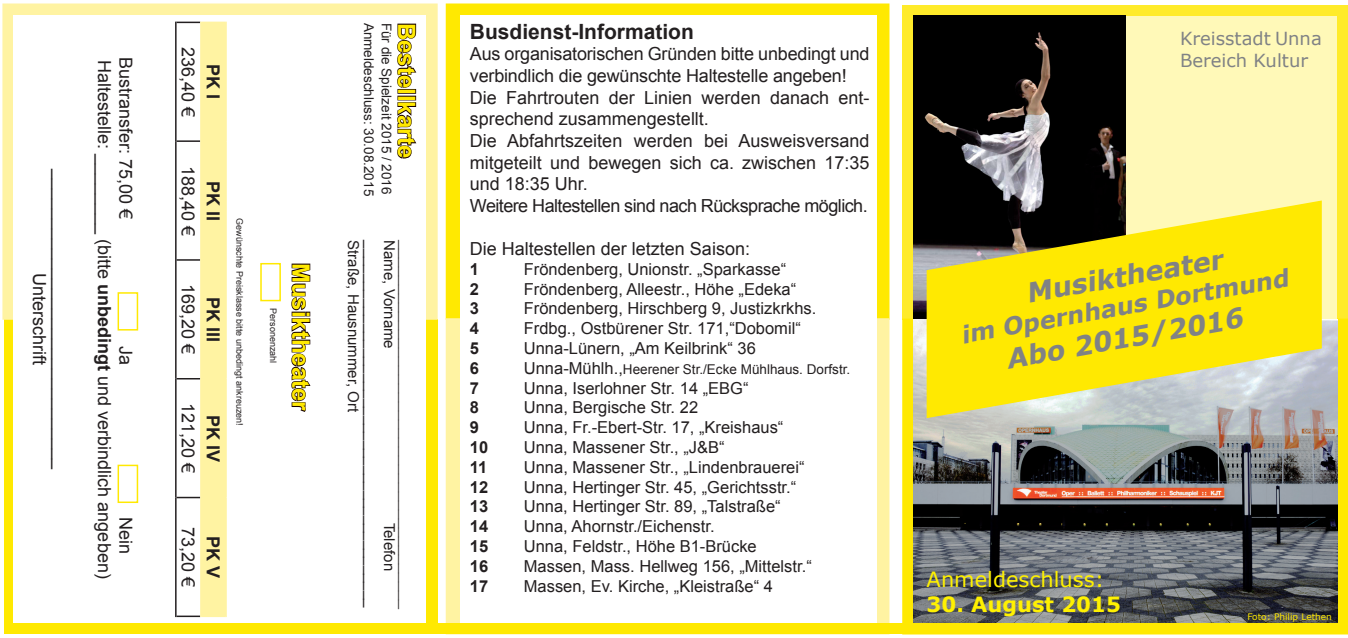
<style>
.page{position:relative;width:1348px;height:638px;background:#fff}
.page>*{position:absolute;margin:0;border:0;box-sizing:border-box;transform-origin:0 0}
.t1{font:italic 700 27px "Verdana";color:#808285}
.t2{font:700 24px "Arial";color:#ffe901}
.t3{font:italic 700 24px "Verdana";color:#808285}
.t4{font:700 21px "Arial";color:#231f20}
.t5{font:21px "Verdana";color:#fff101}
.t6{font:700 21px "Verdana";color:#fff101}
.t7{font:18px/21.6px "Arial";color:#231f20}
.t8{font:18px "Times New Roman";color:#231f20}
.t9{font:18px/21.6px "Verdana";color:#808285}
.t10{font:700 18px "Arial";color:#231f20}
.t11{font:16.5px "Arial";color:#231f20}
.t12{font:700 16.5px "Arial";color:#231f20}
.t13{font:15px "Arial";color:#231f20}
.t14{font:13.5px "Arial";color:#231f20}
.t15{font:9px "Arial";color:#231f20}
.t16{font:9px "Verdana";color:#ffe901}
.s1{font-weight:700}
.s2{font-size:16.5px}
</style>
<div class="page">
<div style="left:446px;top:4px;width:443px;height:316px;background:#ffe901"></div>
<div style="left:4px;top:319px;width:434px;height:315px;background:#ffe901"></div>
<div style="left:446px;top:318px;width:443px;height:316px;background:#fff3a2"></div>
<div style="left:460px;top:15px;width:417px;height:608px;background:#fff"></div>
<div style="left:903px;top:5px;width:445px;height:314px;background:#ffeb2a"></div>
<div style="left:903px;top:319px;width:445px;height:315px;background:#ffe901"></div>
<div style="left:914px;top:16px;width:423px;height:303px;background:#fff9b8"></div>
<img style="left:914px;top:16px;width:212px;height:303px">
<img style="left:914px;top:320px;width:423px;height:303px">
<svg style="left:926px;top:200px;width:396px;height:219px"></svg>
<div style="left:2px;top:4px;width:436px;height:316px;background:#fff3a2;border:2px solid #fff3a2"></div>
<div style="left:13px;top:15px;width:413px;height:608px;background:#fff"></div>
<svg style="left:397px;top:23px;width:20px;height:65px"></svg>
<div style="left:397px;top:89px;width:19px;height:5px;border:2px solid #170000"></div>
<div style="left:397px;top:96px;width:19px;height:4px;border:2px solid #170000"></div>
<svg style="left:397px;top:102px;width:20px;height:57px"></svg>
<hr style="left:177px;top:615px;width:23px;height:2px;background:#231f20">
<hr style="left:175px;top:22px;width:2px;height:119px;background:#231f20">
<hr style="left:175px;top:141px;width:2px;height:119px;background:#231f20">
<hr style="left:175px;top:260px;width:2px;height:119px;background:#231f20">
<hr style="left:175px;top:379px;width:2px;height:118px;background:#231f20">
<hr style="left:175px;top:497px;width:2px;height:120px;background:#231f20">
<hr style="left:225px;top:22px;width:2px;height:119px;background:#fff3a2">
<hr style="left:225px;top:141px;width:2px;height:119px;background:#fff3a2">
<hr style="left:225px;top:260px;width:2px;height:119px;background:#fff3a2">
<hr style="left:225px;top:379px;width:2px;height:118px;background:#fff3a2">
<hr style="left:225px;top:497px;width:2px;height:120px;background:#fff3a2">
<svg style="left:177px;top:22px;width:48px;height:594px"></svg>
<hr style="left:202px;top:615px;width:23px;height:2px;background:#fff3a2">
<hr style="left:200px;top:22px;width:2px;height:119px;background:#fff3a2">
<hr style="left:200px;top:141px;width:2px;height:119px;background:#fff3a2">
<hr style="left:200px;top:260px;width:2px;height:119px;background:#fff3a2">
<hr style="left:200px;top:379px;width:2px;height:118px;background:#fff3a2">
<hr style="left:200px;top:497px;width:2px;height:120px;background:#fff3a2">
<svg style="left:291px;top:263px;width:20px;height:149px"></svg>
<div style="left:260px;top:263px;width:21px;height:38px;border:2px solid #ffe901"></div>
<div style="left:118px;top:292px;width:20px;height:38px;border:2px solid #ffe901"></div>
<div style="left:118px;top:465px;width:20px;height:38px;border:2px solid #ffe901"></div>
<div style="left:4px;top:623px;width:1340px;height:11px;background:#ffe901"></div>
<p class="t7" style="left:72px;top:169px;width:302px;text-align:center;rotate:90deg">______________________________<br>Unterschrift</p>
<p class="t7" style="left:137px;top:57px;width:164px;rotate:90deg">Bustransfer: 75,00 €</p>
<p class="t7" style="left:137px;top:60px;width:520px;text-indent:457px;rotate:90deg">Nein<br>Haltestelle: ________ (bitte <span class="s1">unbedingt</span> und verbindlich angeben)</p>
<p class="t7" style="left:137px;top:346px;width:21px;rotate:90deg">Ja</p>
<p class="t7" style="left:199px;top:47px;width:72px;rotate:90deg">236,40 €</p>
<p class="t10" style="left:225px;top:64px;width:37px;rotate:90deg">PK I</p>
<p class="t7" style="left:199px;top:165px;width:72px;rotate:90deg">188,40 €</p>
<p class="t10" style="left:225px;top:181px;width:42px;rotate:90deg">PK II</p>
<p class="t7" style="left:199px;top:284px;width:72px;rotate:90deg">169,20 €</p>
<p class="t10" style="left:225px;top:297px;width:47px;rotate:90deg">PK III</p>
<p class="t7" style="left:199px;top:403px;width:72px;rotate:90deg">121,20 €</p>
<p class="t10" style="left:225px;top:415px;width:49px;rotate:90deg">PK IV</p>
<p class="t15" style="left:246px;top:218px;width:209px;rotate:90deg">Gewünschte Preisklasse bitte unbedingt ankreuzen!</p>
<p class="t7" style="left:199px;top:527px;width:62px;rotate:90deg">73,20 €</p>
<p class="t10" style="left:225px;top:536px;width:44px;rotate:90deg">PK V</p>
<p class="t15" style="left:279px;top:308px;width:57px;rotate:90deg">Personenzahl</p>
<p class="t2" style="left:317px;top:263px;width:150px;rotate:90deg">Musiktheater</p>
<p class="t14" style="left:378px;top:23px;width:175px;rotate:90deg">Anmeldeschluss: 30.08.2015</p>
<p class="t14" style="left:396px;top:23px;width:173px;rotate:90deg">Für die Spielzeit 2015 / 2016</p>
<p class="t2" style="left:423px;top:23px;width:138px;rotate:90deg">Bestellkarte</p>
<p class="t13" style="left:363px;top:240px;width:173px;rotate:90deg">Straße, Hausnummer, Ort</p>
<p class="t13" style="left:381px;top:240px;width:369px;rotate:90deg">____________________________________________</p>
<p class="t13" style="left:399px;top:240px;width:110px;rotate:90deg">Name, Vorname</p>
<p class="t8" style="left:420px;top:240px;width:371px;rotate:90deg">_________________________________________</p>
<p class="t13" style="left:399px;top:522px;width:50px;rotate:90deg">Telefon</p>
<p class="t4" style="left:470px;top:17px;width:226px">Busdienst-Information</p>
<p class="t7" style="left:470px;top:44px;width:401px">Aus organisatorischen Gründen bitte unbedingt und verbindlich die gewünschte Haltestelle angeben!<br>Die Fahrtrouten der Linien werden danach ent&shy;sprechend zusammengestellt.<br>Die Abfahrtszeiten werden bei Ausweisversand mitgeteilt und bewegen sich ca. zwischen 17:35 und 18:35 Uhr.<br>Weitere Haltestellen sind nach Rücksprache möglich.</p>
<p class="t7" style="left:470px;top:238px;width:282px">Die Haltestellen der letzten Saison:</p>
<p class="t12" style="left:470px;top:258px;width:11px">1</p>
<p class="t11" style="left:524px;top:258px;width:264px">Fröndenberg, Unionstr. „Sparkasse“</p>
<p class="t12" style="left:470px;top:278px;width:11px">2</p>
<p class="t11" style="left:524px;top:278px;width:274px">Fröndenberg, Alleestr., Höhe „Edeka“</p>
<p class="t12" style="left:470px;top:297px;width:11px">3</p>
<p class="t11" style="left:524px;top:298px;width:294px">Fröndenberg, Hirschberg 9, Justizkrkhs.</p>
<p class="t12" style="left:470px;top:317px;width:11px">4</p>
<p class="t11" style="left:524px;top:317px;width:278px">Frdbg., Ostbürener Str. 171,“Dobomil“</p>
<p class="t12" style="left:470px;top:337px;width:11px">5</p>
<p class="t11" style="left:524px;top:337px;width:233px">Unna-Lünern, „Am Keilbrink“ 36</p>
<p class="t12" style="left:470px;top:357px;width:11px">6</p>
<p class="t14" style="left:524px;top:360px;width:328px"><span class="s2">Unna-Mühlh.,</span>Heerener Str./Ecke Mühlhaus. Dorfstr.</p>
<p class="t12" style="left:470px;top:377px;width:11px">7</p>
<p class="t11" style="left:524px;top:377px;width:226px">Unna, Iserlohner Str. 14 „EBG“</p>
<p class="t12" style="left:470px;top:396px;width:11px">8</p>
<p class="t11" style="left:524px;top:397px;width:176px">Unna, Bergische Str. 22</p>
<p class="t12" style="left:470px;top:416px;width:11px">9</p>
<p class="t11" style="left:524px;top:416px;width:261px">Unna, Fr.-Ebert-Str. 17, „Kreishaus“</p>
<p class="t12" style="left:470px;top:436px;width:20px">10</p>
<p class="t11" style="left:524px;top:436px;width:202px">Unna, Massener Str., „J&amp;B“</p>
<p class="t12" style="left:470px;top:456px;width:19px">11</p>
<p class="t11" style="left:524px;top:456px;width:282px">Unna, Massener Str., „Lindenbrauerei“</p>
<p class="t12" style="left:470px;top:476px;width:20px">12</p>
<p class="t11" style="left:524px;top:476px;width:274px">Unna, Hertinger Str. 45, „Gerichtsstr.“</p>
<p class="t12" style="left:470px;top:495px;width:20px">13</p>
<p class="t11" style="left:524px;top:496px;width:258px">Unna, Hertinger Str. 89, „Talstraße“</p>
<p class="t12" style="left:470px;top:515px;width:20px">14</p>
<p class="t11" style="left:524px;top:515px;width:192px">Unna, Ahornstr./Eichenstr.</p>
<p class="t12" style="left:470px;top:535px;width:20px">15</p>
<p class="t11" style="left:524px;top:535px;width:234px">Unna, Feldstr., Höhe B1-Brücke</p>
<p class="t12" style="left:470px;top:555px;width:20px">16</p>
<p class="t11" style="left:524px;top:555px;width:289px">Massen, Mass. Hellweg 156, „Mittelstr.“</p>
<p class="t12" style="left:470px;top:575px;width:20px">17</p>
<p class="t11" style="left:524px;top:575px;width:251px">Massen, Ev. Kirche, „Kleistraße“ 4</p>
<p class="t9" style="left:1180px;top:28px;width:143px">Kreisstadt Unna<br>Bereich Kultur</p>
<p class="t1" style="left:1023px;top:274px;width:201px;rotate:-10deg">Musiktheater</p>
<p class="t3" style="left:958px;top:318px;width:334px;rotate:-10deg">im Opernhaus Dortmund</p>
<p class="t1" style="left:1003px;top:340px;width:241px;rotate:-10deg">Abo 2015/2016</p>
<p class="t5" style="left:927px;top:565px;width:179px">Anmeldeschluss:</p>
<p class="t6" style="left:927px;top:590px;width:196px">30. August 2015</p>
<p class="t16" style="left:1247px;top:611px;width:86px">Foto: Philip Lethen</p>
</div>
